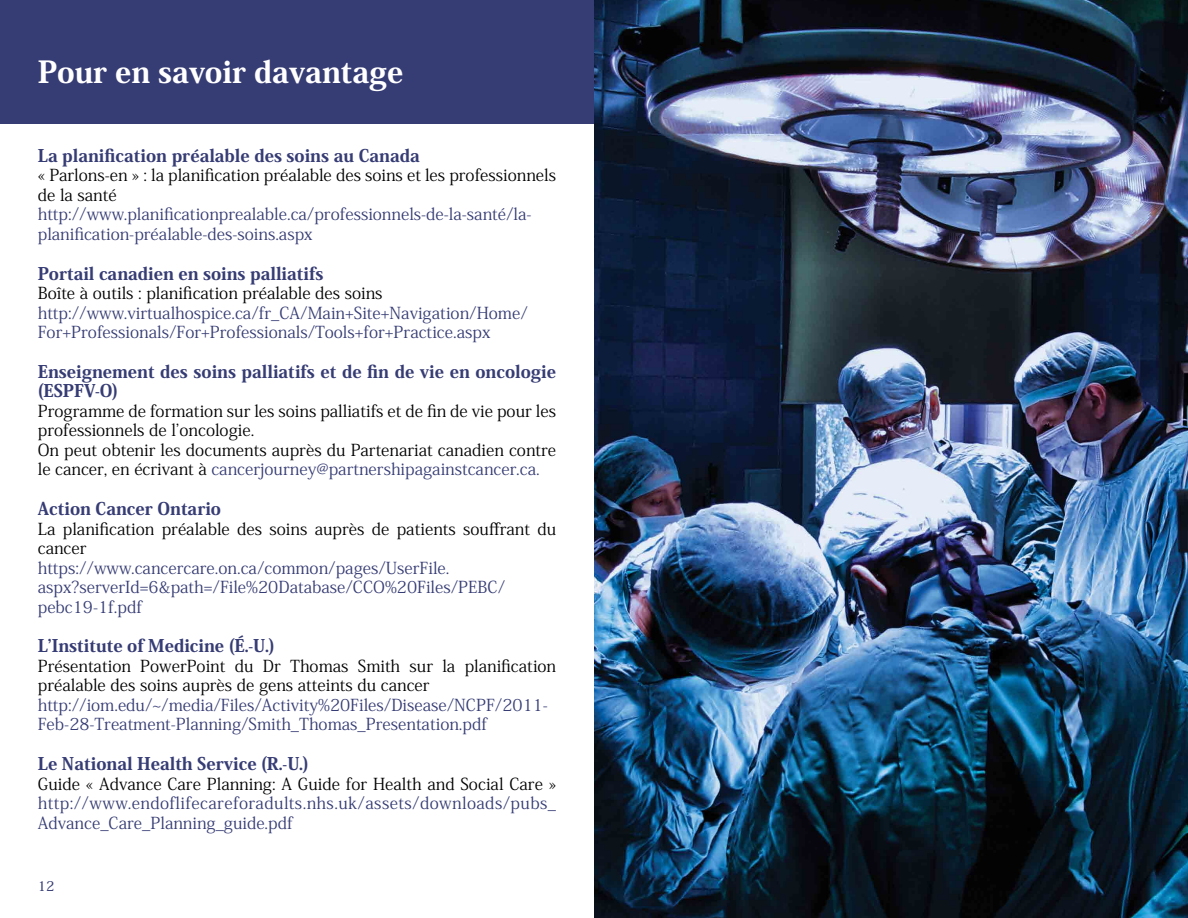
<style>
.page{position:relative;width:1188px;height:918px;background:#fff}
.page>*{position:absolute;margin:0;border:0;box-sizing:border-box;transform-origin:0 0}
.t1{font:800 30px "Koz Min Pro";color:#fff}
.t2{font:800 17.25px/19.5px "Koz Min Pro";color:#363c74}
.t3{font:16.5px/19.5px "Koz Min Pro";color:#363c74}
.t4{font:16.5px/19.5px "Koz Min Pro";color:#000}
.t5{font:500 13.5px "Koz Min Pro";color:#363c74}
.s1{color:#363c74}
.s2{color:#000}
</style>
<div class="page">
<div style="left:0;top:0;width:594px;height:123px;background:#363c74"></div>
<img style="left:594px;top:0;width:594px;height:918px">
<p class="t1" style="left:38px;top:50px;width:367px">Pour en savoir davantage</p>
<p class="t2" style="left:38px;top:145px;width:384px">La planification préalable des soins au Canada</p>
<p class="t4" style="left:38px;top:165px;width:520px">« Parlons-en » : la planification préalable des soins et les professionnels de la santé</p>
<p class="t3" style="left:38px;top:204px;width:495px">http://www.planificationprealable.ca/professionnels-de-la-santé/la&shy;planification-préalable-des-soins.aspx</p>
<p class="t2" style="left:38px;top:263px;width:287px">Portail canadien en soins palliatifs</p>
<p class="t4" style="left:38px;top:283px;width:346px">Boîte à outils : planification préalable des soins</p>
<p class="t3" style="left:38px;top:302px;width:492px">http://www.virtualhospice.ca/fr_CA/Main+Site+Navigation/Home/<br>For+Professionals/For+Professionals/Tools+for+Practice.aspx</p>
<p class="t2" style="left:38px;top:361px;width:520px">Enseignement des soins palliatifs et de fin de vie en oncologie (ESPFV-O)</p>
<p class="t4" style="left:38px;top:400px;width:520px">Programme de formation sur les soins palliatifs et de fin de vie pour les professionnels de l’oncologie.</p>
<p class="t4" style="left:38px;top:439px;width:520px">On peut obtenir les documents auprès du Partenariat canadien contre le cancer, en écrivant à <span class="s1">cancerjourney@partnershipagainstcancer.ca.</span></p>
<p class="t2" style="left:38px;top:498px;width:185px">Action Cancer Ontario</p>
<p class="t4" style="left:38px;top:518px;width:520px">La planification préalable des soins auprès de patients souffrant du cancer</p>
<p class="t3" style="left:38px;top:557px;width:469px">https://www.cancercare.on.ca/common/pages/UserFile. aspx?serverId=6&amp;path=/File%20Database/CCO%20Files/PEBC/ pebc19-1f.pdf</p>
<p class="t2" style="left:38px;top:635px;width:238px">L’Institute of Medicine (É.-U.)</p>
<p class="t4" style="left:38px;top:655px;width:520px">Présentation PowerPoint du Dr Thomas Smith sur la planification préalable des soins auprès de gens atteints du cancer</p>
<p class="t3" style="left:38px;top:694px;width:512px">http://iom.edu/~/media/Files/Activity%20Files/Disease/NCPF/2011-<br>Feb-28-Treatment-Planning/Smith_Thomas_Presentation.pdf</p>
<p class="t2" style="left:38px;top:753px;width:272px">Le National Health Service (R.-U.)</p>
<p class="t3" style="left:38px;top:773px;width:520px;text-align:justify"><span class="s2">Guide « Advance Care Planning: A Guide for Health and Social Care » </span>http://www.endoflifecareforadults.nhs.uk/assets/downloads/pubs_ Advance_Care_Planning_guide.pdf</p>
<p class="t5" style="left:38px;top:876px;width:18px">12</p>
</div>
